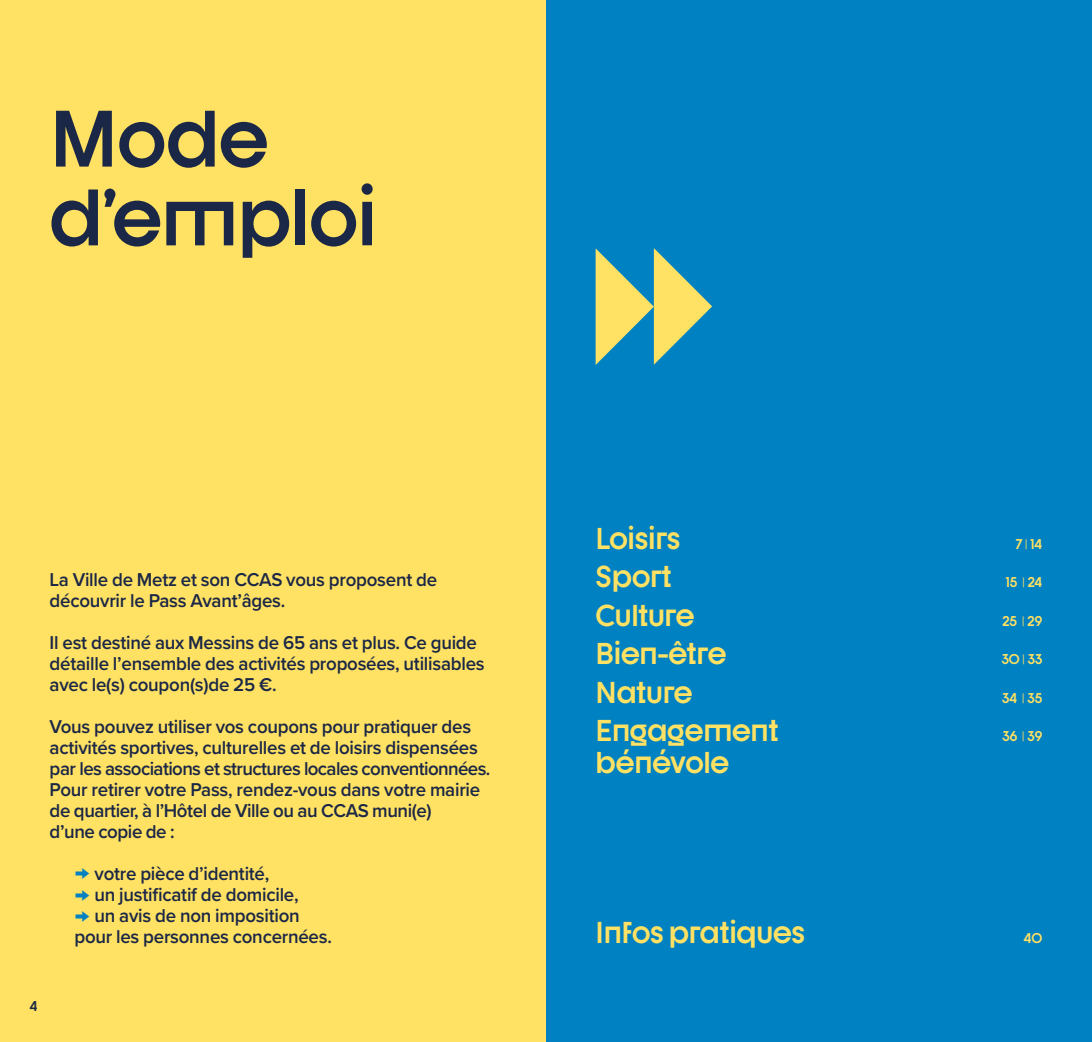
<style>
.page{position:relative;width:1092px;height:1042px;background:#fff}
.page>*{position:absolute;margin:0;border:0;box-sizing:border-box;transform-origin:0 0}
.sous-titre{font:700 78.75px/78.8px "Dystopian";letter-spacing:-.01em;color:#1b2746}
.sous-titre-2{font:700 29.75px/31.5px "Dystopian";letter-spacing:-.01em;color:#ffe163}
.Edito{font:600 19.25px/21px "Proxima Nova";letter-spacing:-.015em;color:#1b2746}
.sous-titre-3{font:700 14px "Dystopian";letter-spacing:-.01em;color:#ffe163}
.sous-titre-4{font:700 14px "Dystopian";color:#1b2746}
.s1{font-size:26.25px;color:#0081c2}
.s2{font-family:"Proxima Nova";font-weight:400}
</style>
<div class="page">
<div style="left:546px;top:0;width:545px;height:1042px;background:#0081c2"></div>
<div style="left:0;top:0;width:546px;height:1042px;background:#ffe163"></div>
<svg style="left:595px;top:248px;width:117px;height:117px"></svg>
<p class="sous-titre" style="left:50px;top:98px;width:329px">Mode d’emploi</p>
<p class="Edito" style="left:50px;top:568px;width:389px">La Ville de Metz et son CCAS vous proposent de découvrir le Pass Avant’âges.</p>
<p class="Edito" style="left:50px;top:631px;width:436px">Il est destiné aux Messins de 65 ans et plus. Ce guide détaille l’ensemble des activités proposées, utilisables avec le(s) coupon(s)de 25 €.</p>
<p class="Edito" style="left:50px;top:715px;width:442px">Vous pouvez utiliser vos coupons pour pratiquer des activités sportives, culturelles et de loisirs dispensées par les associations et structures locales conventionnées.</p>
<p class="Edito" style="left:50px;top:778px;width:432px">Pour retirer votre Pass, rendez-vous dans votre mairie de quartier, à l’Hôtel de Ville ou au CCAS muni(e) d’une copie de :</p>
<p class="Edito" style="left:74px;top:862px;width:196px"><span class="s1">→</span> votre pièce d’identité,</p>
<p class="Edito" style="left:74px;top:883px;width:226px"><span class="s1">→</span> un justificatif de domicile,</p>
<p class="Edito" style="left:74px;top:904px;width:227px"><span class="s1">→</span> un avis de non imposition</p>
<p class="Edito" style="left:74px;top:925px;width:259px">pour les personnes concernées.</p>
<p class="sous-titre-4" style="left:30px;top:997px;width:9px">4</p>
<p class="sous-titre-2" style="left:595px;top:522px;width:86px">Loisirs</p>
<p class="sous-titre-2" style="left:595px;top:560px;width:78px">Sport</p>
<p class="sous-titre-2" style="left:595px;top:599px;width:100px">Culture</p>
<p class="sous-titre-2" style="left:595px;top:637px;width:132px">Bien-être</p>
<p class="sous-titre-2" style="left:595px;top:676px;width:99px">Nature</p>
<p class="sous-titre-2" style="left:595px;top:714px;width:184px">Engagement bénévole</p>
<p class="sous-titre-2" style="left:595px;top:916px;width:211px">Infos pratiques</p>
<p class="sous-titre-3" style="left:1015px;top:535px;width:28px">7 <span class="s2">|</span> 14</p>
<p class="sous-titre-3" style="left:1005px;top:573px;width:38px">15 <span class="s2">|</span> 24</p>
<p class="sous-titre-3" style="left:1002px;top:612px;width:41px">25 <span class="s2">|</span> 29</p>
<p class="sous-titre-3" style="left:1001px;top:650px;width:42px">30 <span class="s2">|</span> 33</p>
<p class="sous-titre-3" style="left:1002px;top:689px;width:42px">34 <span class="s2">|</span> 35</p>
<p class="sous-titre-3" style="left:1002px;top:727px;width:41px">36 <span class="s2">|</span> 39</p>
<p class="sous-titre-3" style="left:1023px;top:929px;width:20px">40</p>
</div>
